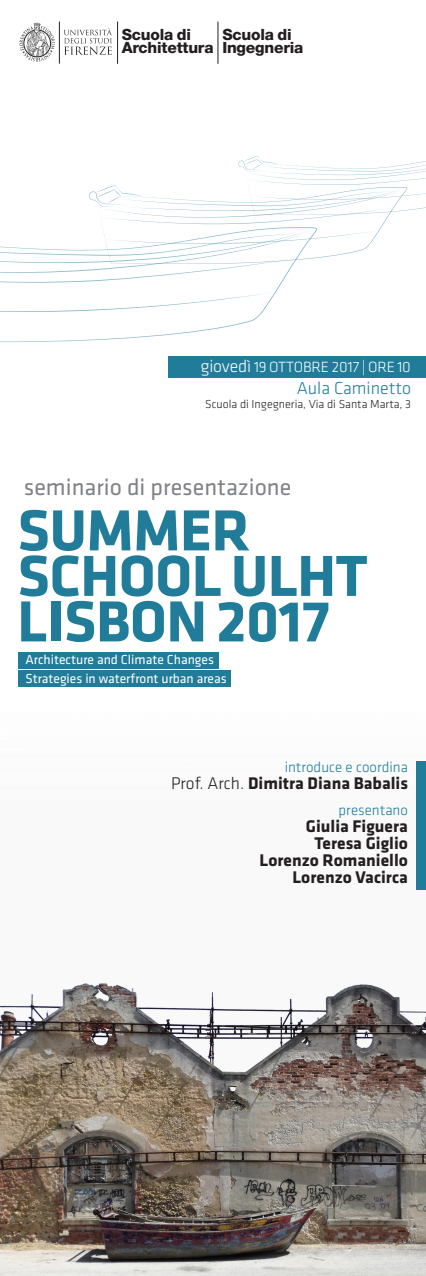
<style>
.page{position:relative;width:426px;height:1276px;background:#fff}
.page>*{position:absolute;margin:0;border:0;box-sizing:border-box;transform-origin:0 0}
.t1{font:700 60px/45.5px "Klavika";letter-spacing:-.01em;color:#207c99}
.t2{font:24px "Klavika";color:#808285}
.t3{font:300 18px "Klavika";color:#207c99}
.t4{font:700 17.5px "Klavika";color:#231f20}
.t5{font:800 15.5px/13.3px "Helvetica Neue LT Pro";letter-spacing:-.015em;color:#231f20}
.t6{font:300 15.35px "Klavika";letter-spacing:-.01em;color:#fff}
.t7{font:300 15px "Klavika";color:#207c99}
.t8{font:13.5px "Klavika";color:#fff}
.t9{font:300 12px "Klavika";color:#231f20}
.s1{font-size:17.8px}
.s2{font-weight:300}
</style>
<div class="page">
<div style="left:168px;top:356px;width:257px;height:22px;background:#207c99"></div>
<img style="left:0;top:983px;width:425px;height:293px">
<div style="left:416px;top:761px;width:9px;height:129px;background:#207c99"></div>
<svg style="left:0;top:283px;width:282px;height:59px"></svg>
<svg style="left:0;top:292px;width:275px;height:20px"></svg>
<svg style="left:0;top:156px;width:425px;height:127px"></svg>
<hr style="left:59px;top:22px;width:1px;height:42px;background:#231f20">
<svg style="left:64px;top:28px;width:48px;height:27px"></svg>
<svg style="left:19px;top:22px;width:36px;height:40px"></svg>
<hr style="left:117px;top:22px;width:1px;height:42px;background:#231f20">
<hr style="left:217px;top:22px;width:1px;height:42px;background:#231f20">
<div style="left:18px;top:653px;width:200px;height:16px;background:#207c99"></div>
<div style="left:18px;top:670px;width:212px;height:16px;background:#207c99"></div>
<p class="t5" style="left:122px;top:28px;width:93px">Scuola di<br>Architettura</p>
<p class="t5" style="left:222px;top:28px;width:82px">Scuola di<br>Ingegneria</p>
<p class="t5" style="left:222px;top:41px;width:93px">Architettura</p>
<p class="t6" style="left:200px;top:358px;width:212px"><span class="s1">giovedì</span> 19 OTTOBRE 2017 | ORE 10</p>
<p class="t3" style="left:296px;top:378px;width:116px">Aula Caminetto</p>
<p class="t9" style="left:205px;top:397px;width:207px">Scuola di Ingegneria, Via di Santa Marta, 3</p>
<p class="t2" style="left:24px;top:474px;width:268px">seminario di presentazione</p>
<p class="t1" style="left:17px;top:509px;width:351px">SUMMER<br>SCHOOL ULHT<br>LISBON 2017</p>
<p class="t8" style="left:25px;top:652px;width:190px">Architecture and Climate Changes</p>
<p class="t8" style="left:25px;top:670px;width:202px">Strategies in waterfront urban areas</p>
<p class="t7" style="left:284px;top:759px;width:125px">introduce e coordina</p>
<p class="t4" style="left:171px;top:774px;width:238px"><span class="s2">Prof. Arch.</span> Dimitra Diana Babalis</p>
<p class="t7" style="left:338px;top:802px;width:71px">presentano</p>
<p class="t4" style="left:305px;top:816px;width:103px">Giulia Figuera</p>
<p class="t4" style="left:314px;top:833px;width:95px">Teresa Giglio</p>
<p class="t4" style="left:259px;top:850px;width:150px">Lorenzo Romaniello</p>
<p class="t4" style="left:292px;top:867px;width:117px">Lorenzo Vacirca</p>
</div>
